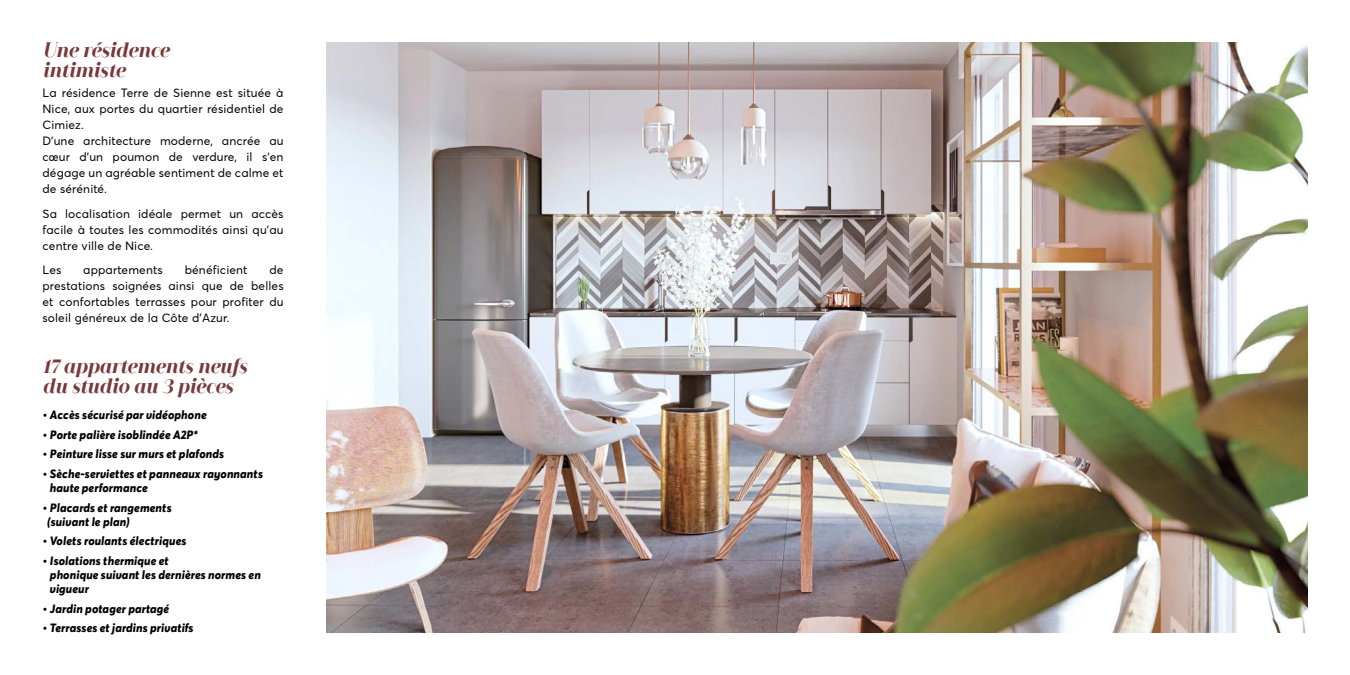
<style>
.page{position:relative;width:1350px;height:675px;background:#fff}
.page>*{position:absolute;margin:0;border:0;box-sizing:border-box;transform-origin:0 0}
.t1{font:italic 700 21px/20px "Camila";color:#78393a}
.t2{font:12px/16px "Averta Std";letter-spacing:.01em;color:#000;text-align:justify}
.t3{font:italic 800 12px/14px "Averta Std";letter-spacing:.01em;color:#000}
</style>
<div class="page">
<img style="left:326px;top:43px;width:981px;height:589px">
<h1 class="t1" style="left:43px;top:41px;width:128px">Une résidence intimiste</h1>
<p class="t2" style="left:43px;top:85px;width:242px;text-align:left">La résidence Terre de Sienne est située à<br>Nice, aux portes du quartier résidentiel de<br>Cimiez.<br>D’une architecture moderne, ancrée au cœur d’un poumon de verdure, il s’en dégage un agréable sentiment de calme et de sérénité.</p>
<p class="t2" style="left:43px;top:205px;width:242px">Sa localisation idéale permet un accès facile à toutes les commodités ainsi qu’au centre ville de Nice.</p>
<p class="t2" style="left:43px;top:262px;width:20px">Les</p>
<p class="t2" style="left:83px;top:262px;width:81px">appartements</p>
<p class="t2" style="left:185px;top:262px;width:64px">bénéficient</p>
<p class="t2" style="left:43px;top:262px;width:242px;text-indent:227px">de prestations soignées ainsi que de belles et confortables terrasses pour profiter du soleil généreux de la Côte d’Azur.</p>
<h1 class="t1" style="left:43px;top:357px;width:206px">17 appartements neufs du studio au 3 pièces</h1>
<p class="t3" style="left:43px;top:408px;width:166px">• Accès sécurisé par vidéophone</p>
<p class="t3" style="left:43px;top:428px;width:157px">• Porte palière isoblindée A2P*</p>
<p class="t3" style="left:43px;top:448px;width:183px">• Peinture lisse sur murs et plafonds</p>
<p class="t3" style="left:50px;top:467px;width:215px;text-indent:-7px">• Sèche-serviettes et panneaux rayonnants haute performance</p>
<p class="t3" style="left:47px;top:501px;width:126px;text-indent:-4px">• Placards et rangements (suivant le plan)</p>
<p class="t3" style="left:43px;top:535px;width:145px">• Volets roulants électriques</p>
<p class="t3" style="left:50px;top:554px;width:212px;text-indent:-7px">• Isolations thermique et<br>phonique suivant les dernières normes en vigueur</p>
<p class="t3" style="left:43px;top:602px;width:128px">• Jardin potager partagé</p>
<p class="t3" style="left:43px;top:622px;width:152px">• Terrasses et jardins privatifs</p>
</div>
